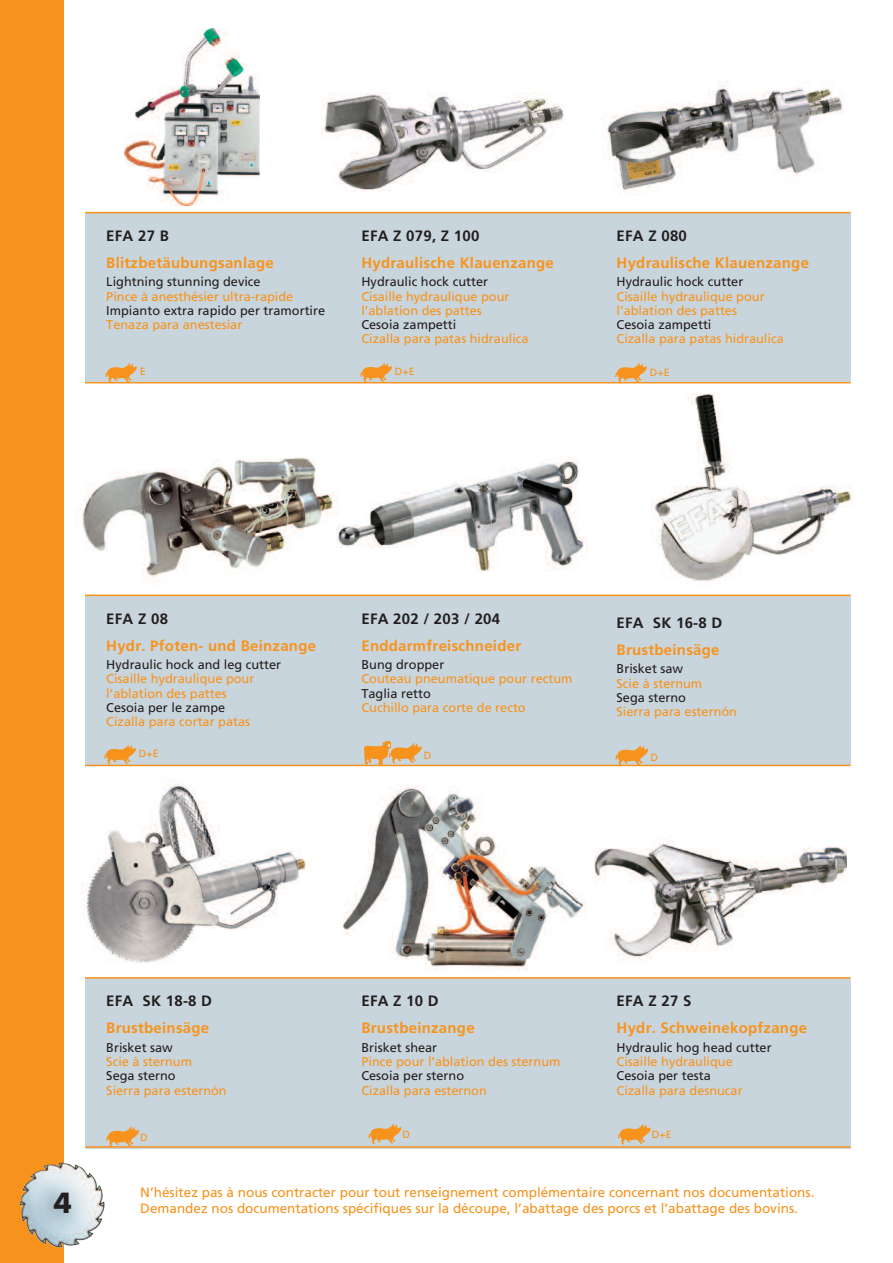
<style>
.page{position:relative;width:893px;height:1263px;background:#fff}
.page>*{position:absolute;margin:0;border:0;box-sizing:border-box;transform-origin:0 0}
.t1{font:700 27px "Futura";color:#231f20}
.t2{font:700 15px "Frutiger";letter-spacing:.015em;color:#f7931d}
.t3{font:700 15px "Frutiger";letter-spacing:.015em;color:#231f20}
.t4{font:13.5px/16.5px "Frutiger";color:#f7931d}
.t5{font:12.75px/14.2px "Frutiger";color:#f7931d}
.t6{font:12.75px "Frutiger";color:#231f20}
.t7{font:10.5px "Frutiger";color:#f7931d}
</style>
<div class="page">
<div style="left:85px;top:595px;width:765px;height:170px;background:#c9d5dc"></div>
<div style="left:0;top:0;width:64px;height:1263px;background:#f7931d"></div>
<hr style="left:85px;top:595px;width:765px;height:1px;background:#f7931d">
<hr style="left:85px;top:765px;width:765px;height:1px;background:#f7931d">
<div style="left:85px;top:213px;width:765px;height:170px;background:#c9d5dc"></div>
<hr style="left:85px;top:212px;width:765px;height:1px;background:#f7931d">
<hr style="left:85px;top:382px;width:765px;height:1px;background:#f7931d">
<img style="left:20px;top:1162px;width:85px;height:86px">
<div style="left:85px;top:978px;width:765px;height:170px;background:#c9d5dc"></div>
<img style="left:322px;top:92px;width:242px;height:100px">
<img style="left:602px;top:81px;width:242px;height:114px">
<img style="left:343px;top:458px;width:242px;height:114px">
<img style="left:651px;top:393px;width:201px;height:188px">
<img style="left:81px;top:457px;width:262px;height:122px">
<hr style="left:85px;top:977px;width:765px;height:1px;background:#f7931d">
<hr style="left:85px;top:1146px;width:765px;height:2px;background:#f7931d">
<img style="left:343px;top:785px;width:243px;height:186px">
<img style="left:595px;top:836px;width:252px;height:125px">
<svg style="left:615px;top:363px;width:32px;height:19px"></svg>
<svg style="left:106px;top:1126px;width:33px;height:21px"></svg>
<svg style="left:368px;top:1124px;width:34px;height:20px"></svg>
<svg style="left:615px;top:745px;width:34px;height:20px"></svg>
<svg style="left:360px;top:363px;width:32px;height:19px"></svg>
<svg style="left:105px;top:363px;width:32px;height:19px"></svg>
<img style="left:124px;top:28px;width:135px;height:177px">
<svg style="left:104px;top:745px;width:32px;height:19px"></svg>
<img style="left:81px;top:780px;width:229px;height:183px">
<svg style="left:617px;top:1124px;width:34px;height:20px"></svg>
<svg style="left:364px;top:740px;width:58px;height:25px"></svg>
<p class="t3" style="left:106px;top:230px;width:64px">EFA 27 B</p>
<p class="t2" style="left:106px;top:257px;width:169px">Blitzbetäubungsanlage</p>
<p class="t6" style="left:106px;top:277px;width:156px">Lightning stunning device</p>
<p class="t5" style="left:106px;top:290px;width:189px">Pince à anesthésier ultra-rapide</p>
<p class="t6" style="left:106px;top:305px;width:220px">Impianto extra rapido per tramortire</p>
<p class="t5" style="left:106px;top:319px;width:138px">Tenaza para anestesiar</p>
<p class="t3" style="left:361px;top:230px;width:119px">EFA Z 079, Z 100</p>
<p class="t2" style="left:361px;top:257px;width:194px">Hydraulische Klauenzange</p>
<p class="t6" style="left:361px;top:277px;width:128px">Hydraulic hock cutter</p>
<p class="t5" style="left:361px;top:290px;width:150px">Cisaille hydraulique pour l’ablation des pattes</p>
<p class="t6" style="left:361px;top:320px;width:96px">Cesoia zampetti</p>
<p class="t5" style="left:361px;top:333px;width:169px">Cizalla para patas hidraulica</p>
<p class="t7" style="left:140px;top:367px;width:7px">E</p>
<p class="t7" style="left:395px;top:367px;width:21px">D+E</p>
<p class="t3" style="left:617px;top:230px;width:72px">EFA Z 080</p>
<p class="t2" style="left:617px;top:257px;width:194px">Hydraulische Klauenzange</p>
<p class="t6" style="left:617px;top:277px;width:128px">Hydraulic hock cutter</p>
<p class="t5" style="left:617px;top:290px;width:150px">Cisaille hydraulique pour l’ablation des pattes</p>
<p class="t6" style="left:617px;top:320px;width:96px">Cesoia zampetti</p>
<p class="t5" style="left:617px;top:333px;width:169px">Cizalla para patas hidraulica</p>
<p class="t7" style="left:650px;top:368px;width:21px">D+E</p>
<p class="t3" style="left:106px;top:612px;width:63px">EFA Z 08</p>
<p class="t2" style="left:106px;top:639px;width:211px">Hydr. Pfoten- und Beinzange</p>
<p class="t6" style="left:106px;top:659px;width:176px">Hydraulic hock and leg cutter</p>
<p class="t5" style="left:106px;top:673px;width:150px">Cisaille hydraulique pour l’ablation des pattes</p>
<p class="t6" style="left:106px;top:702px;width:121px">Cesoia per le zampe</p>
<p class="t5" style="left:106px;top:715px;width:145px">Cizalla para cortar patas</p>
<p class="t7" style="left:139px;top:749px;width:21px">D+E</p>
<p class="t3" style="left:361px;top:612px;width:140px">EFA 202 / 203 / 204</p>
<p class="t2" style="left:361px;top:639px;width:161px">Enddarmfreischneider</p>
<p class="t6" style="left:361px;top:659px;width:84px">Bung dropper</p>
<p class="t5" style="left:361px;top:673px;width:213px">Couteau pneumatique pour rectum</p>
<p class="t6" style="left:361px;top:688px;width:71px">Taglia retto</p>
<p class="t5" style="left:361px;top:701px;width:166px">Cuchillo para corte de recto</p>
<p class="t3" style="left:617px;top:617px;width:107px">EFA SK 16-8 D</p>
<p class="t2" style="left:617px;top:644px;width:104px">Brustbeinsäge</p>
<p class="t6" style="left:617px;top:664px;width:68px">Brisket saw</p>
<p class="t5" style="left:617px;top:677px;width:87px">Scie à sternum</p>
<p class="t6" style="left:617px;top:692px;width:71px">Sega sterno</p>
<p class="t5" style="left:617px;top:705px;width:122px">Sierra para esternón</p>
<p class="t7" style="left:424px;top:751px;width:9px">D</p>
<p class="t7" style="left:650px;top:753px;width:9px">D</p>
<h1 class="t1" style="left:53px;top:1191px;width:20px">4</h1>
<p class="t3" style="left:106px;top:995px;width:107px">EFA SK 18-8 D</p>
<p class="t2" style="left:106px;top:1022px;width:104px">Brustbeinsäge</p>
<p class="t6" style="left:106px;top:1042px;width:68px">Brisket saw</p>
<p class="t5" style="left:106px;top:1055px;width:87px">Scie à sternum</p>
<p class="t6" style="left:106px;top:1071px;width:71px">Sega sterno</p>
<p class="t5" style="left:106px;top:1084px;width:122px">Sierra para esternón</p>
<p class="t3" style="left:361px;top:995px;width:79px">EFA Z 10 D</p>
<p class="t2" style="left:361px;top:1022px;width:115px">Brustbeinzange</p>
<p class="t6" style="left:361px;top:1042px;width:77px">Brisket shear</p>
<p class="t5" style="left:361px;top:1055px;width:201px">Pince pour l’ablation des sternum</p>
<p class="t6" style="left:361px;top:1071px;width:104px">Cesoia per sterno</p>
<p class="t5" style="left:361px;top:1084px;width:127px">Cizalla para esternon</p>
<p class="t7" style="left:140px;top:1133px;width:9px">D</p>
<p class="t7" style="left:402px;top:1130px;width:9px">D</p>
<p class="t3" style="left:617px;top:995px;width:76px">EFA Z 27 S</p>
<p class="t2" style="left:617px;top:1022px;width:192px">Hydr. Schweinekopfzange</p>
<p class="t6" style="left:617px;top:1042px;width:157px">Hydraulic hog head cutter</p>
<p class="t5" style="left:617px;top:1055px;width:118px">Cisaille hydraulique</p>
<p class="t6" style="left:617px;top:1071px;width:96px">Cesoia per testa</p>
<p class="t5" style="left:617px;top:1084px;width:128px">Cizalla para desnucar</p>
<p class="t7" style="left:652px;top:1130px;width:21px">D+E</p>
<p class="t4" style="left:140px;top:1185px;width:676px">N’hésitez pas à nous contracter pour tout renseignement complémentaire concernant nos documentations.<br>Demandez nos documentations spécifiques sur la découpe, l’abattage des porcs et l’abattage des bovins.</p>
</div>
